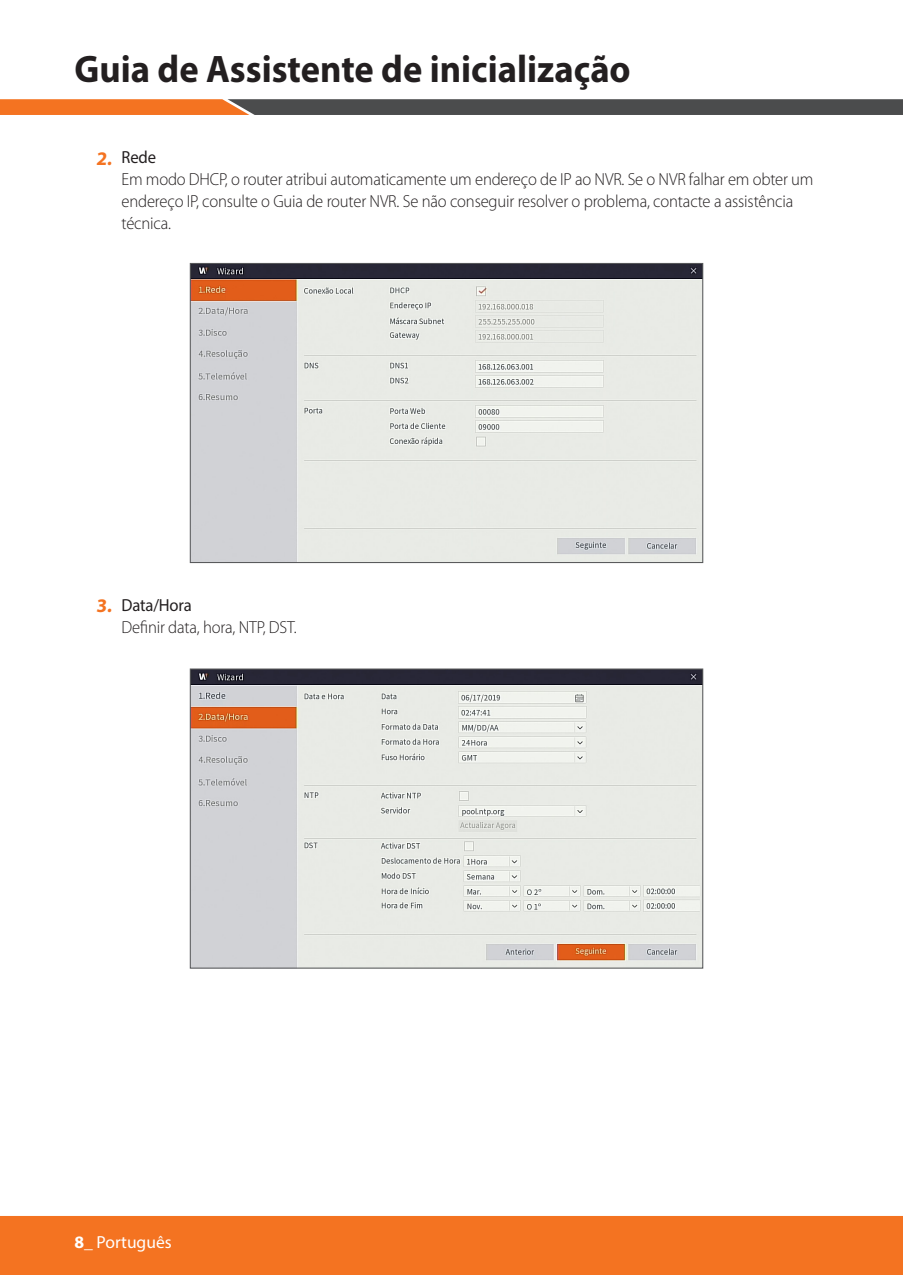
<style>
.page{position:relative;width:903px;height:1275px;background:#fff}
.page>*{position:absolute;margin:0;border:0;box-sizing:border-box;transform-origin:0 0}
.t1{font:700 38.5px "Myriad Pro";color:#231f20;scale:.95 1}
.t2{font:300 17.5px/21.9px "Myriad Pro";letter-spacing:-.01em;color:#231f20;scale:.95 1}
.t3{font:17.5px "Myriad Pro";color:#fff}
.s1{font-weight:700;font-size:19.25px;color:#f47321}
.s2{font-weight:400}
.s3{font-weight:700}
</style>
<div class="page">
<div style="left:0;top:1216px;width:903px;height:59px;background:#f47321"></div>
<svg style="left:0;top:99px;width:903px;height:16px;background:#7a5945"></svg>
<img style="left:192px;top:265px;width:509px;height:296px">
<div style="left:190px;top:263px;width:513px;height:300px;border:1px solid #57585a"></div>
<img style="left:192px;top:670px;width:509px;height:297px">
<div style="left:190px;top:668px;width:513px;height:301px;border:1px solid #57585a"></div>
<h1 class="t1" style="left:74px;top:44px;width:587px">Guia de Assistente de inicialização</h1>
<p class="t2" style="left:122px;top:147px;width:730px;text-indent:-25px"><span class="s1">2.</span> <span class="s2">Rede<br></span>Em modo DHCP, o router atribui automaticamente um endereço de IP ao NVR. Se o NVR falhar em obter um endereço IP, consulte o Guia de router NVR. Se não conseguir resolver o problema, contacte a assistência técnica.</p>
<p class="t2" style="left:122px;top:594px;width:186px;text-indent:-25px"><span class="s1">3.</span> <span class="s2">Data/Hora<br></span>Definir data, hora, NTP, DST.</p>
<p class="t3" style="left:74px;top:1232px;width:99px"><span class="s3">8</span>_ Português</p>
</div>
